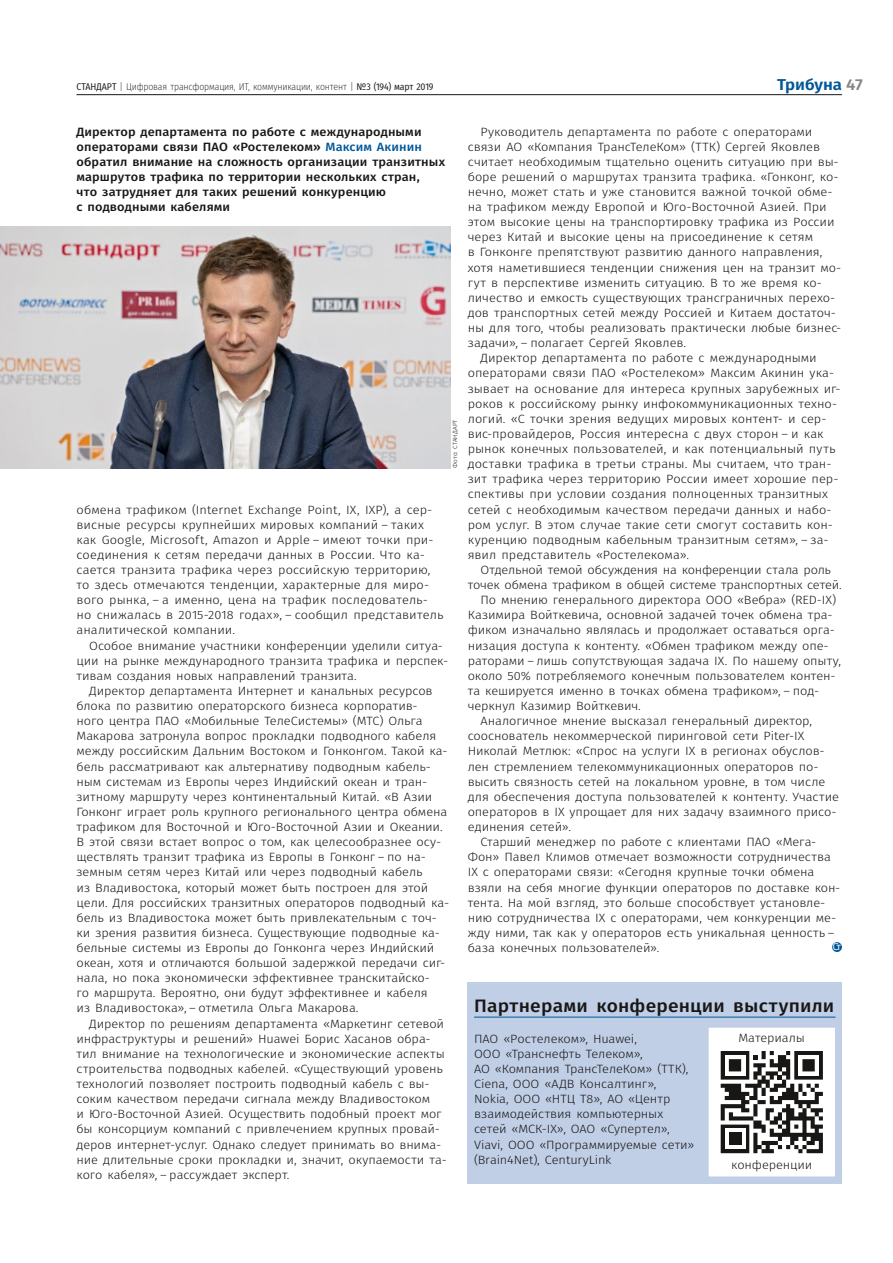
<style>
.page{position:relative;width:893px;height:1263px;background:#fff}
.page>*{position:absolute;margin:0;border:0;box-sizing:border-box;transform-origin:0 0}
.t1{font:500 18px "Fira Sans";letter-spacing:.01em;color:#181716;scale:1.06 1}
.t2{font:600 15.75px "Fira Sans";letter-spacing:-.005em;color:#005799;scale:1.06 1}
.body{font:300 12px/15.1px "Fira Sans";letter-spacing:-.005em;color:#181716;scale:1.07 1}
.bodL{font:300 12px/15.1px "Fira Sans";letter-spacing:-.01em;color:#181716;text-align:center;scale:1.07 1}
.gCapK{font:500 12px/15.1px "Fira Sans";letter-spacing:.01em;color:#181716;scale:1.07 1}
.bodF{font:300 12px/15.1px "Fira Sans";letter-spacing:-.01em;color:#181716;scale:1.07 1}
.Fira_6_5{font:300 12px "Fira Sans";letter-spacing:-.01em;color:#181716;scale:1.07 1}
.body-2{font:9.9px "Noto Sans";color:#fff}
.t3{font:200 9.75px "Fira Sans Condensed";letter-spacing:-.015em;color:#181716}
.gAut{font:300 6px "Fira Sans";letter-spacing:.015em;color:#181716;scale:1.07 1}
.s1{font-weight:400}
.s2{color:#868786}
.s3{color:#005799}
</style>
<div class="page">
<img style="left:0;top:226px;width:451px;height:242px">
<div style="left:468px;top:982px;width:374px;height:201px;background:#c0cee6"></div>
<hr style="left:474px;top:1017px;width:362px;height:1px;background:#005799">
<div style="left:702px;top:1021px;width:140px;height:162px;background:#fff;border:7px solid #c0cee6"></div>
<svg style="left:721px;top:1051px;width:102px;height:102px"></svg>
<div style="left:832px;top:942px;width:10px;height:10px;background:#005799;border-radius:50%"></div>
<hr style="left:77px;top:94px;width:765px;height:1px;background:#181716">
<p class="t3" style="left:77px;top:80px;width:358px"><span class="s1">СТАНДАРТ</span> | Цифровая трансформация, ИТ, коммуникации, контент | <span class="s1">№3 (194) март 2019</span></p>
<h2 class="t2" style="left:777px;top:72px;width:82px">Трибуна <span class="s2">47</span></h2>
<p class="gCapK" style="left:77px;top:123px;width:346px">Директор департамента по работе с международными операторами связи ПАО «Ростелеком» <span class="s3">Максим Акинин </span>обратил внимание на сложность организации транзитных маршрутов трафика по территории нескольких стран,<br>что затрудняет для таких решений конкуренцию<br>с подводными кабелями</p>
<p class="gAut" style="left:451px;top:468px;width:47px;rotate:-90deg">Фото: СТАНДАРТ</p>
<p class="body" style="left:77px;top:502px;width:344px">обмена трафиком (Internet Exchange Point, IX, IXP), а сер&shy;висные ресурсы крупнейших мировых компаний – таких как Google, Microsoft, Amazon и Apple – имеют точки при&shy;соединения к сетям передачи данных в России. Что ка&shy;сается транзита трафика через российскую территорию, то здесь отмечаются тенденции, характерные для миро&shy;вого рынка, – а именно, цена на трафик последователь&shy;но снижалась в 2015‑2018 годах», – сообщил представитель аналитической компании.</p>
<p class="body" style="left:77px;top:638px;width:349px;text-indent:13px">Особое внимание участники конференции уделили ситуа&shy;ции на рынке международного транзита трафика и перспек&shy;тивам создания новых направлений транзита.</p>
<p class="body" style="left:77px;top:683px;width:350px;text-indent:13px">Директор департамента Интернет и канальных ресурсов блока по развитию операторского бизнеса корпоратив-<br>ного центра ПАО «Мобильные ТелеСистемы» (МТС) Ольга Макарова затронула вопрос прокладки подводного кабеля между российским Дальним Востоком и Гонконгом. Такой ка&shy;бель рассматривают как альтернативу подводным кабель&shy;ным системам из Европы через Индийский океан и тран&shy;зитному маршруту через континентальный Китай. «В Азии Гонконг играет роль крупного регионального центра обмена трафиком для Восточной и Юго-Восточной Азии и Океании.<br>В этой связи встает вопрос о том, как целесообразнее осу&shy;ществлять транзит трафика из Европы в Гонконг – по на&shy;земным сетям через Китай или через подводный кабель<br>из Владивостока, который может быть построен для этой цели. Для российских транзитных операторов подводный ка&shy;бель из Владивостока может быть привлекательным с точ&shy;ки зрения развития бизнеса. Существующие подводные ка&shy;бельные системы из Европы до Гонконга через Индийский океан, хотя и отличаются большой задержкой передачи сиг&shy;нала, но пока экономически эффективнее транскитайско-<br>го маршрута. Вероятно, они будут эффективнее и кабеля<br>из Владивостока», – отметила Ольга Макарова.</p>
<p class="body" style="left:77px;top:1016px;width:348px;text-indent:13px">Директор по решениям департамента «Маркетинг сетевой инфраструктуры и решений» Huawei Борис Хасанов обра&shy;тил внимание на технологические и экономические аспекты строительства подводных кабелей. «Существующий уровень технологий позволяет построить подводный кабель с вы&shy;соким качеством передачи сигнала между Владивостоком<br>и Юго-Восточной Азией. Осуществить подобный проект мог бы консорциум компаний с привлечением крупных провай&shy;деров интернет-услуг. Однако следует принимать во внима&shy;ние длительные сроки прокладки и, значит, окупаемости та&shy;кого кабеля», – рассуждает эксперт.</p>
<p class="body" style="left:468px;top:124px;width:351px;text-indent:13px">Руководитель департамента по работе с операторами связи АО «Компания ТрансТелеКом» (ТТК) Сергей Яковлев считает необходимым тщательно оценить ситуацию при вы&shy;боре решений о маршрутах транзита трафика. «Гонконг, ко&shy;нечно, может стать и уже становится важной точкой обме&shy;на трафиком между Европой и Юго-Восточной Азией. При этом высокие цены на транспортировку трафика из России через Китай и высокие цены на присоединение к сетям<br>в Гонконге препятствуют развитию данного направления, хотя наметившиеся тенденции снижения цен на транзит мо&shy;гут в перспективе изменить ситуацию. В то же время ко&shy;личество и емкость существующих трансграничных перехо&shy;дов транспортных сетей между Россией и Китаем достаточ&shy;ны для того, чтобы реализовать практически любые бизнес&shy;задачи», – полагает Сергей Яковлев.</p>
<p class="body" style="left:468px;top:350px;width:350px;text-indent:13px">Директор департамента по работе с международными операторами связи ПАО «Ростелеком» Максим Акинин ука&shy;зывает на основание для интереса крупных зарубежных иг&shy;роков к российскому рынку инфокоммуникационных техно&shy;логий. «С точки зрения ведущих мировых контент- и сер&shy;вис-провайдеров, Россия интересна с двух сторон – и как рынок конечных пользователей, и как потенциальный путь доставки трафика в третьи страны. Мы считаем, что тран&shy;зит трафика через территорию России имеет хорошие пер&shy;спективы при условии создания полноценных транзитных сетей с необходимым качеством передачи данных и набо&shy;ром услуг. В этом случае такие сети смогут составить кон&shy;куренцию подводным кабельным транзитным сетям», – за&shy;явил представитель «Ростелекома».</p>
<p class="bodL" style="left:468px;top:562px;width:351px">Отдельной темой обсуждения на конференции стала роль точек обмена трафиком в общей системе транспортных сетей.</p>
<p class="body" style="left:468px;top:592px;width:350px;text-indent:13px">По мнению генерального директора ООО «Вебра» (RED-IX)<br>Казимира Войткевича, основной задачей точек обмена тра&shy;фиком изначально являлась и продолжает оставаться орга&shy;низация доступа к контенту. «Обмен трафиком между опе&shy;раторами – лишь сопутствующая задача IX. По нашему опыту, около 50% потребляемого конечным пользователем контен&shy;та кешируется именно в точках обмена трафиком», – под&shy;черкнул Казимир Войткевич.</p>
<p class="body" style="left:468px;top:713px;width:348px;text-indent:13px">Аналогичное мнение высказал генеральный директор, сооснователь некоммерческой пиринговой сети Piter-IX Николай Метлюк: «Спрос на услуги IX в регионах обуслов&shy;лен стремлением телекоммуникационных операторов по&shy;высить связность сетей на локальном уровне, в том числе для обеспечения доступа пользователей к контенту. Участие операторов в IX упрощает для них задачу взаимного присо&shy;единения сетей».</p>
<p class="bodL" style="left:468px;top:834px;width:350px;text-align:left;text-indent:13px">Старший менеджер по работе с клиентами ПАО «Мега-Фон» Павел Климов отмечает возможности сотрудничества IX с операторами связи: «Сегодня крупные точки обмена взяли на себя многие функции операторов по доставке кон&shy;тента. На мой взгляд, это больше способствует установле&shy;нию сотрудничества IX с операторами, чем конкуренции ме&shy;жду ними, так как у операторов есть уникальная ценность – база конечных пользователей».</p>
<p class="body-2" style="left:833px;top:940px;width:10px">Ст</p>
<p class="t1" style="left:474px;top:992px;width:341px">Партнерами конференции выступили</p>
<p class="bodF" style="left:474px;top:1031px;width:207px">ПАО «Ростелеком», Huawei,<br>ООО «Транснефть Телеком»,<br>АО «Компания ТрансТелеКом» (ТТК),<br>Ciena, ООО «АДВ Консалтинг»,<br>Nokia, ООО «НТЦ Т8», АО «Центр взаимодействия компьютерных сетей «МСК-IX», ОАО «Супертел»,<br>Viavi, ООО «Программируемые сети» (Brain4Net), CenturyLink</p>
<p class="Fira_6_5" style="left:738px;top:1029px;width:64px">Материалы</p>
<p class="Fira_6_5" style="left:731px;top:1156px;width:77px">конференции</p>
</div>
